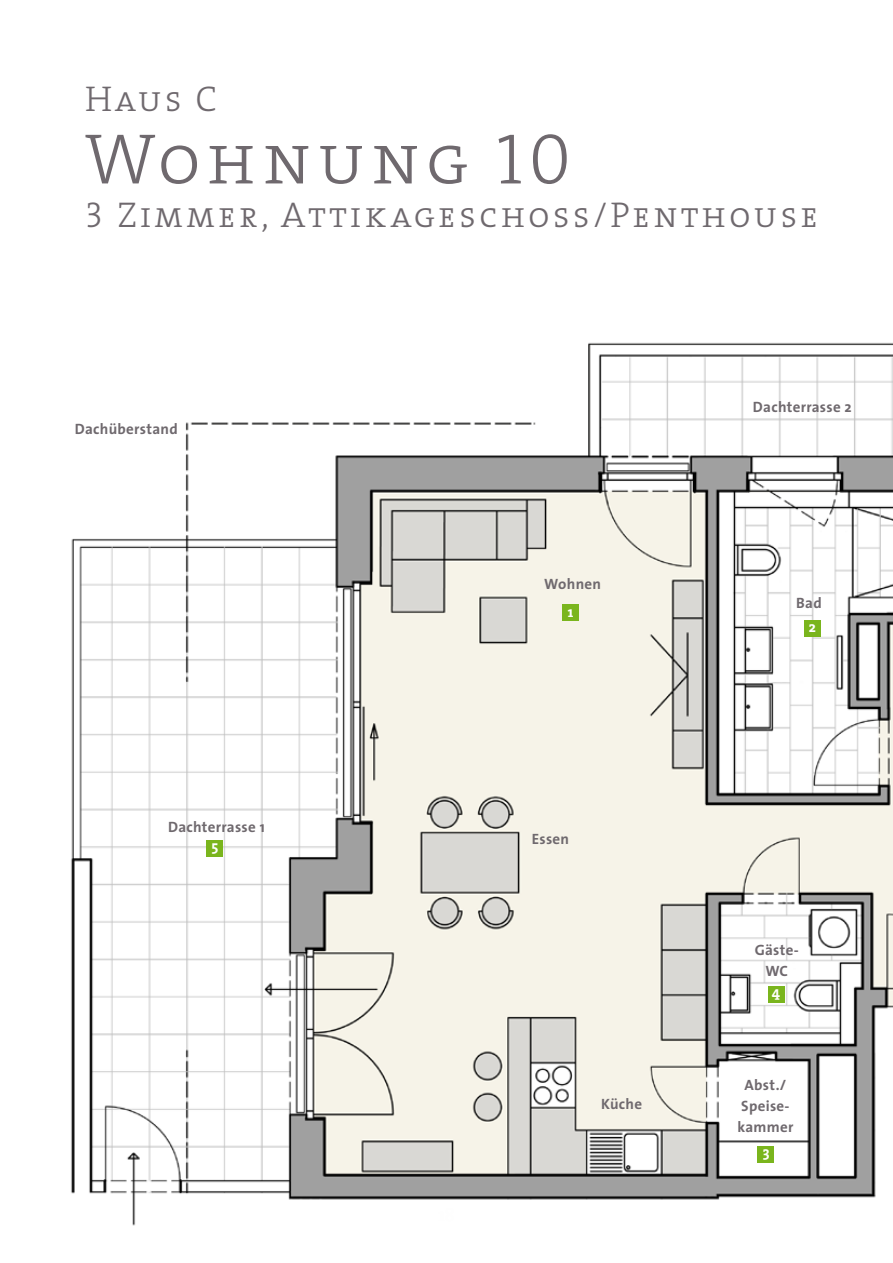
<style>
.page{position:relative;width:893px;height:1263px;background:#fff}
.page>*{position:absolute;margin:0;border:0;box-sizing:border-box;transform-origin:0 0}
.t1{font:72px "The Serif Light Caps";letter-spacing:.08em;color:#6f696e}
.t2{font:36px "The Serif Light Caps";letter-spacing:.08em;color:#6f696e}
.t3{font:700 15px/21px "The Sans";letter-spacing:.02em;color:#6f696e;text-align:center}
.t4{font:700 15px "The Serif";color:#fff}
</style>
<div class="page">
<img style="left:71px;top:342px;width:822px;height:884px">
<div style="left:563px;top:605px;width:16px;height:16px;background:#7ab51d"></div>
<div style="left:804px;top:620px;width:16px;height:17px;background:#7ab51d"></div>
<div style="left:207px;top:840px;width:16px;height:17px;background:#7ab51d"></div>
<div style="left:768px;top:986px;width:16px;height:17px;background:#7ab51d"></div>
<div style="left:758px;top:1146px;width:16px;height:16px;background:#7ab51d"></div>
<h2 class="t2" style="left:85px;top:70px;width:133px">Haus C</h2>
<h1 class="t1" style="left:85px;top:100px;width:487px">Wohnung 10</h1>
<h2 class="t2" style="left:85px;top:185px;width:735px">3 Zimmer, Attikageschoss/Penthouse</h2>
<p class="t3" style="left:75px;top:418px;width:105px">Dachüberstand</p>
<p class="t3" style="left:168px;top:816px;width:98px">Dachterrasse 1</p>
<p class="t4" style="left:212px;top:833px;width:8px">5</p>
<p class="t3" style="left:544px;top:573px;width:58px">Wohnen</p>
<p class="t4" style="left:568px;top:599px;width:7px">1</p>
<p class="t3" style="left:532px;top:828px;width:39px">Essen</p>
<p class="t3" style="left:601px;top:1093px;width:42px">Küche</p>
<p class="t3" style="left:753px;top:396px;width:100px">Dachterrasse 2</p>
<p class="t3" style="left:796px;top:592px;width:27px">Bad</p>
<p class="t4" style="left:809px;top:615px;width:9px">2</p>
<p class="t3" style="left:755px;top:939px;width:46px">Gäste-<br>WC</p>
<p class="t4" style="left:772px;top:980px;width:10px">4</p>
<p class="t3" style="left:737px;top:1074px;width:57px">Abst./<br>Speise&shy;kammer</p>
<p class="t4" style="left:763px;top:1139px;width:8px">3</p>
</div>
